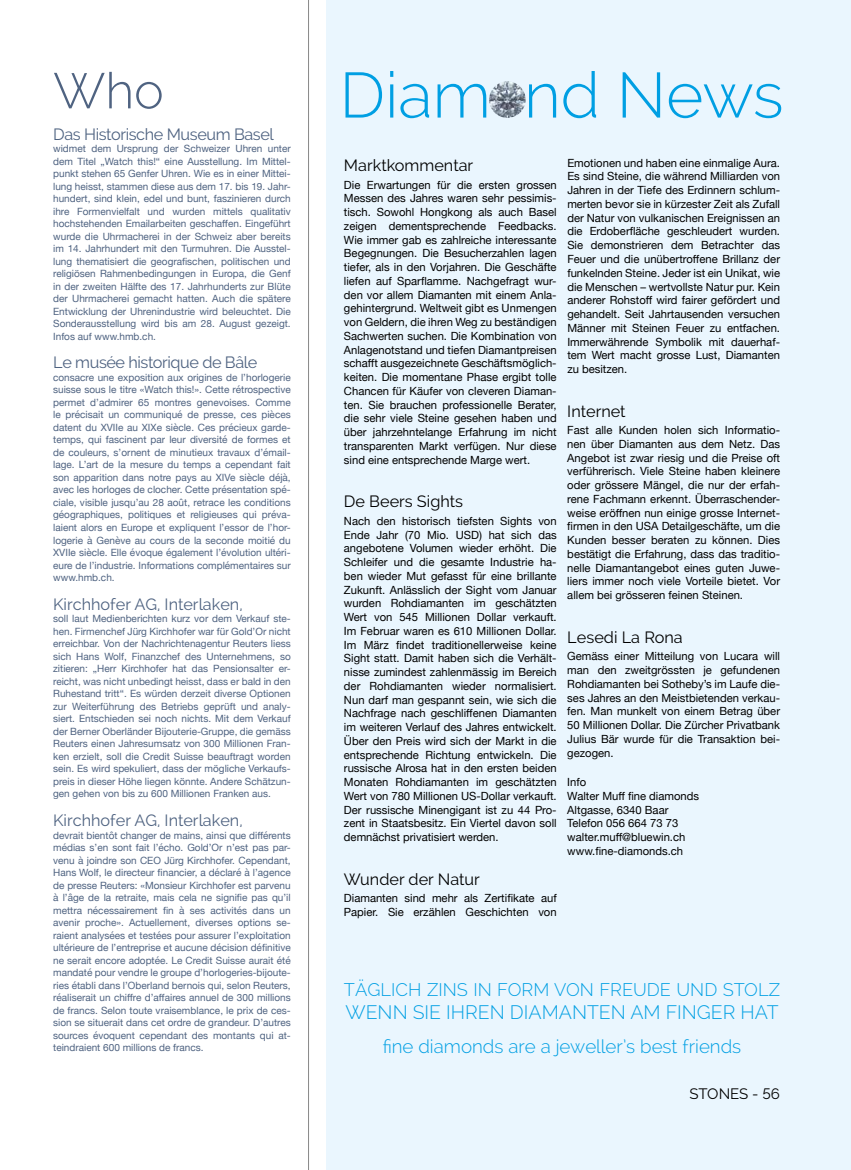
<style>
.page{position:relative;width:851px;height:1170px;background:#fff}
.page>*{position:absolute;margin:0;border:0;box-sizing:border-box;transform-origin:0 0}
.t1{font:300 63.75px "Raleway";color:#009fe3}
.t2{font:300 50px "Raleway";color:#4f6381}
.t3{font:300 19.38px "Raleway";color:#009fe3}
.t4{font:300 18.75px "Raleway";color:#009fe3}
.t5{font:300 18.12px "Raleway";color:#009fe3}
.t6{font:16.25px "Raleway";color:#000}
.t7{font:16.25px "Raleway";letter-spacing:-.025em;color:#4f6381}
.t8{font:16.25px "Raleway";color:#4f6381}
.t9{font:15px "Raleway";letter-spacing:-.005em;color:#000}
.t10{font:11.25px/13.8px "Helvetica Neue";color:#000;text-align:justify}
.t11{font:10px/12.5px "Helvetica Neue";color:#4f6381;text-align:justify}
</style>
<div class="page">
<div style="left:326px;top:0;width:524px;height:1169px;background:#eaf6fe"></div>
<img style="left:489px;top:81px;width:36px;height:37px;border-radius:18px">
<hr style="left:308px;top:0;width:1px;height:1169px;background:#878787">
<h2 class="t2" style="left:53px;top:61px;width:112px">Who</h2>
<h3 class="t7" style="left:53px;top:124px;width:222px">Das Historische Museum Basel</h3>
<p class="t11" style="left:53px;top:143px;width:239px">widmet dem Ursprung der Schweizer Uhren unter dem Titel „Watch this!“ eine Ausstellung. Im Mittel&shy;punkt stehen 65 Genfer Uhren. Wie es in einer Mittei&shy;lung heisst, stammen diese aus dem 17. bis 19. Jahr&shy;hundert, sind klein, edel und bunt, faszinieren durch ihre Formenvielfalt und wurden mittels qualitativ hochstehenden Emailarbeiten geschaffen. Eingeführt wurde die Uhrmacherei in der Schweiz aber bereits im 14. Jahrhundert mit den Turmuhren. Die Ausstel&shy;lung thematisiert die geografischen, politischen und religiösen Rahmenbedingungen in Europa, die Genf in der zweiten Hälfte des 17. Jahrhunderts zur Blüte der Uhrmacherei gemacht hatten. Auch die spätere Entwicklung der Uhrenindustrie wird beleuchtet. Die Sonderausstellung wird bis am 28. August gezeigt.<br>Infos auf www.hmb.ch.</p>
<h3 class="t7" style="left:53px;top:353px;width:206px">Le musée historique de Bâle</h3>
<p class="t11" style="left:53px;top:371px;width:239px">consacre une exposition aux origines de l’horlogerie suisse sous le titre «Watch this!». Cette rétrospective permet d’admirer 65 montres genevoises. Comme le précisait un communiqué de presse, ces pièces datent du XVIIe au XIXe siècle. Ces précieux garde&shy;temps, qui fascinent par leur diversité de formes et de couleurs, s’ornent de minutieux travaux d’émail&shy;lage. L’art de la mesure du temps a cependant fait son apparition dans notre pays au XIVe siècle déjà, avec les horloges de clocher. Cette présentation spé&shy;ciale, visible jusqu’au 28 août, retrace les conditions géographiques, politiques et religieuses qui préva&shy;laient alors en Europe et expliquent l’essor de l’hor&shy;logerie à Genève au cours de la seconde moitié du XVIIe siècle. Elle évoque également l’évolution ultéri&shy;eure de l’industrie. Informations complémentaires sur www.hmb.ch.</p>
<h3 class="t8" style="left:53px;top:594px;width:191px">Kirchhofer AG, Interlaken,</h3>
<p class="t11" style="left:53px;top:613px;width:239px">soll laut Medienberichten kurz vor dem Verkauf ste&shy;hen. Firmenchef Jürg Kirchhofer war für Gold’Or nicht erreichbar. Von der Nachrichtenagentur Reuters liess sich Hans Wolf, Finanzchef des Unternehmens, so zitieren: „Herr Kirchhofer hat das Pensionsalter er&shy;reicht, was nicht unbedingt heisst, dass er bald in den Ruhestand tritt“. Es würden derzeit diverse Optionen zur Weiterführung des Betriebs geprüft und analy&shy;siert. Entschieden sei noch nichts. Mit dem Verkauf der Berner Oberländer Bijouterie-Gruppe, die gemäss Reuters einen Jahresumsatz von 300 Millionen Fran&shy;ken erzielt, soll die Credit Suisse beauftragt worden sein. Es wird spekuliert, dass der mögliche Verkaufs&shy;preis in dieser Höhe liegen könnte. Andere Schätzun&shy;gen gehen von bis zu 600 Millionen Franken aus.</p>
<h3 class="t8" style="left:53px;top:811px;width:191px">Kirchhofer AG, Interlaken,</h3>
<p class="t11" style="left:53px;top:829px;width:239px">devrait bientôt changer de mains, ainsi que différents médias s’en sont fait l’écho. Gold’Or n’est pas par&shy;venu à joindre son CEO Jürg Kirchhofer. Cependant, Hans Wolf, le directeur financier, a déclaré à l’agence de presse Reuters: «Monsieur Kirchhofer est parvenu à l’âge de la retraite, mais cela ne signifie pas qu’il mettra nécessairement fin à ses activités dans un avenir proche». Actuellement, diverses options se&shy;raient analysées et testées pour assurer l’exploitation ultérieure de l’entreprise et aucune décision définitive ne serait encore adoptée. Le Credit Suisse aurait été mandaté pour vendre le groupe d’horlogeries-bijoute&shy;ries établi dans l’Oberland bernois qui, selon Reuters, réaliserait un chiffre d’affaires annuel de 300 millions de francs. Selon toute vraisemblance, le prix de ces&shy;sion se situerait dans cet ordre de grandeur. D’autres sources évoquent cependant des montants qui at&shy;teindraient 600 millions de francs.</p>
<h1 class="t1" style="left:339px;top:58px;width:445px">Diam nd News</h1>
<h3 class="t6" style="left:344px;top:156px;width:131px">Marktkommentar</h3>
<p class="t10" style="left:344px;top:178px;width:214px">Die Erwartungen für die ersten grossen Messen des Jahres waren sehr pessimis&shy;tisch. Sowohl Hongkong als auch Basel zeigen dementsprechende Feedbacks.<br>Wie immer gab es zahlreiche interessante Begegnungen. Die Besucherzahlen lagen tiefer, als in den Vorjahren. Die Geschäfte liefen auf Sparflamme. Nachgefragt wur&shy;den vor allem Diamanten mit einem Anla&shy;gehintergrund. Weltweit gibt es Unmengen von Geldern, die ihren Weg zu beständigen Sachwerten suchen. Die Kombination von Anlagenotstand und tiefen Diamantpreisen schafft ausgezeichnete Geschäftsmöglich&shy;keiten. Die momentane Phase ergibt tolle Chancen für Käufer von cleveren Diaman&shy;ten. Sie brauchen professionelle Berater, die sehr viele Steine gesehen haben und über jahrzehntelange Erfahrung im nicht transparenten Markt verfügen. Nur diese sind eine entsprechende Marge wert.</p>
<h3 class="t6" style="left:344px;top:492px;width:121px">De Beers Sights</h3>
<p class="t10" style="left:344px;top:514px;width:214px">Nach den historisch tiefsten Sights von Ende Jahr (70 Mio. USD) hat sich das angebotene Volumen wieder erhöht. Die Schleifer und die gesamte Industrie ha&shy;ben wieder Mut gefasst für eine brillante Zukunft. Anlässlich der Sight vom Januar wurden Rohdiamanten im geschätzten Wert von 545 Millionen Dollar verkauft.<br>Im Februar waren es 610 Millionen Dollar.<br>Im März findet traditionellerweise keine Sight statt. Damit haben sich die Verhält&shy;nisse zumindest zahlenmässig im Bereich der Rohdiamanten wieder normalisiert.<br>Nun darf man gespannt sein, wie sich die Nachfrage nach geschliffenen Diamanten im weiteren Verlauf des Jahres entwickelt.<br>Über den Preis wird sich der Markt in die entsprechende Richtung entwickeln. Die russische Alrosa hat in den ersten beiden Monaten Rohdiamanten im geschätzten Wert von 780 Millionen US-Dollar verkauft.<br>Der russische Minengigant ist zu 44 Pro&shy;zent in Staatsbesitz. Ein Viertel davon soll demnächst privatisiert werden.</p>
<h3 class="t6" style="left:344px;top:869px;width:137px">Wunder der Natur</h3>
<p class="t10" style="left:344px;top:891px;width:214px">Diamanten sind mehr als Zertifikate auf<br>Papier. Sie erzählen Geschichten von</p>
<p class="t10" style="left:567px;top:156px;width:214px">Emotionen und haben eine einmalige Aura.<br>Es sind Steine, die während Milliarden von Jahren in der Tiefe des Erdinnern schlum&shy;merten bevor sie in kürzester Zeit als Zufall der Natur von vulkanischen Ereignissen an die Erdoberfläche geschleudert wurden.<br>Sie demonstrieren dem Betrachter das Feuer und die unübertroffene Brillanz der funkelnden Steine. Jeder ist ein Unikat, wie die Menschen – wertvollste Natur pur. Kein anderer Rohstoff wird fairer gefördert und gehandelt. Seit Jahrtausenden versuchen Männer mit Steinen Feuer zu entfachen.<br>Immerwährende Symbolik mit dauerhaf&shy;tem Wert macht grosse Lust, Diamanten zu besitzen.</p>
<h3 class="t6" style="left:567px;top:401px;width:60px">Internet</h3>
<p class="t10" style="left:567px;top:424px;width:214px">Fast alle Kunden holen sich Informatio&shy;nen über Diamanten aus dem Netz. Das Angebot ist zwar riesig und die Preise oft verführerisch. Viele Steine haben kleinere oder grössere Mängel, die nur der erfah&shy;rene Fachmann erkennt. Überraschender&shy;weise eröffnen nun einige grosse Internet&shy;firmen in den USA Detailgeschäfte, um die Kunden besser beraten zu können. Dies bestätigt die Erfahrung, dass das traditio&shy;nelle Diamantangebot eines guten Juwe&shy;liers immer noch viele Vorteile bietet. Vor allem bei grösseren feinen Steinen.</p>
<h3 class="t6" style="left:567px;top:627px;width:117px">Lesedi La Rona</h3>
<p class="t10" style="left:567px;top:650px;width:214px">Gemäss einer Mitteilung von Lucara will man den zweitgrössten je gefundenen Rohdiamanten bei Sotheby’s im Laufe die&shy;ses Jahres an den Meistbietenden verkau&shy;fen. Man munkelt von einem Betrag über 50 Millionen Dollar. Die Zürcher Privatbank Julius Bär wurde für die Transaktion bei&shy;gezogen.</p>
<p class="t10" style="left:567px;top:775px;width:133px;text-align:left">Info<br>Walter Muff fine diamonds<br>Altgasse, 6340 Baar<br>Telefon 056 664 73 73 walter.muff@bluewin.ch www.fine-diamonds.ch</p>
<h3 class="t5" style="left:344px;top:979px;width:437px">TÄGLICH ZINS IN FORM VON FREUDE UND STOLZ</h3>
<h3 class="t3" style="left:345px;top:1000px;width:434px">WENN SIE IHREN DIAMANTEN AM FINGER HAT</h3>
<h3 class="t4" style="left:382px;top:1035px;width:360px">fine diamonds are a jeweller’s best friends</h3>
<h3 class="t9" style="left:689px;top:1084px;width:92px">STONES - 56</h3>
</div>
